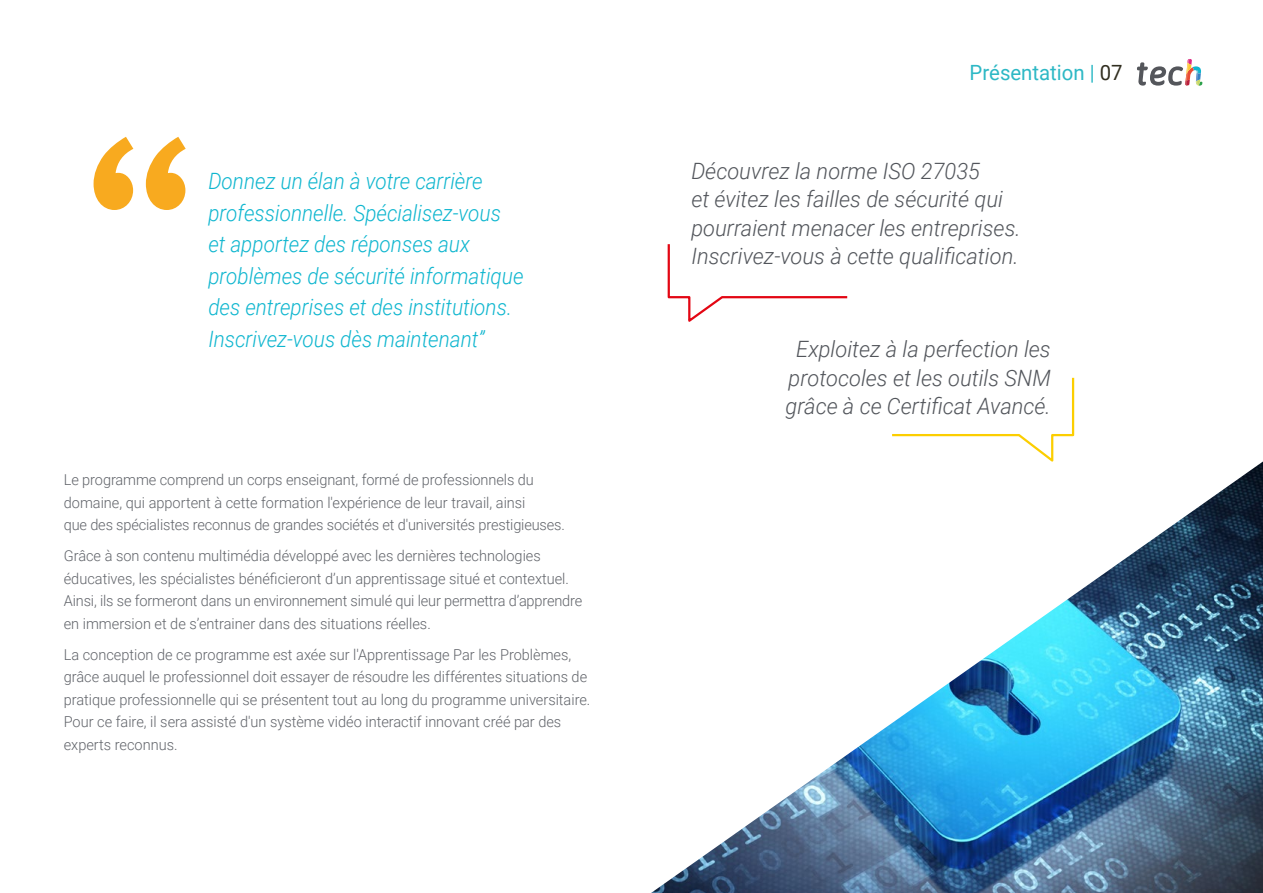
<style>
.page{position:relative;width:1263px;height:893px;background:#fff}
.page>*{position:absolute;margin:0;border:0;box-sizing:border-box;transform-origin:0 0}
.t1{font:italic 300 22.5px/28.5px "Roboto";color:#52555b;text-align:center}
.t2{font:italic 300 22.5px/31.5px "Roboto";color:#0fb6cf;scale:.92 1}
.t3{font:21px "Roboto";color:#2db8c5}
.t4{font:300 15px/22.5px "Roboto";color:#61646a}
.s1{color:#312e20}
</style>
<div class="page">
<svg style="left:892px;top:377px;width:183px;height:84px"></svg>
<svg style="left:667px;top:244px;width:181px;height:78px"></svg>
<svg style="left:1137px;top:59px;width:65px;height:27px"></svg>
<img style="left:651px;top:461px;width:612px;height:432px">
<svg style="left:94px;top:137px;width:92px;height:73px"></svg>
<h1 class="t2" style="left:208px;top:165px;width:344px">Donnez un élan à votre carrière professionnelle. Spécialisez-vous et apportez des réponses aux problèmes de sécurité informatique des entreprises et des institutions.<br>Inscrivez-vous dès maintenant”</h1>
<p class="t4" style="left:64px;top:468px;width:503px">Le programme comprend un corps enseignant, formé de professionnels du domaine, qui apportent à cette formation l'expérience de leur travail, ainsi<br>que des spécialistes reconnus de grandes sociétés et d'universités prestigieuses.</p>
<p class="t4" style="left:64px;top:544px;width:520px">Grâce à son contenu multimédia développé avec les dernières technologies éducatives, les spécialistes bénéficieront d’un apprentissage situé et contextuel.<br>Ainsi, ils se formeront dans un environnement simulé qui leur permettra d’apprendre en immersion et de s’entrainer dans des situations réelles.</p>
<p class="t4" style="left:64px;top:643px;width:528px">La conception de ce programme est axée sur l'Apprentissage Par les Problèmes, grâce auquel le professionnel doit essayer de résoudre les différentes situations de pratique professionnelle qui se présentent tout au long du programme universitaire.<br>Pour ce faire, il sera assisté d'un système vidéo interactif innovant créé par des experts reconnus.</p>
<h2 class="t3" style="left:970px;top:57px;width:155px">Présentation | <span class="s1">07</span></h2>
<h1 class="t1" style="left:691px;top:156px;width:331px;text-align:left">Découvrez la norme ISO 27035<br>et évitez les failles de sécurité qui pourraient menacer les entreprises.<br>Inscrivez-vous à cette qualification.</h1>
<h1 class="t1" style="left:785px;top:334px;width:267px">Exploitez à la perfection les protocoles et les outils SNM grâce à ce Certificat Avancé.</h1>
</div>
